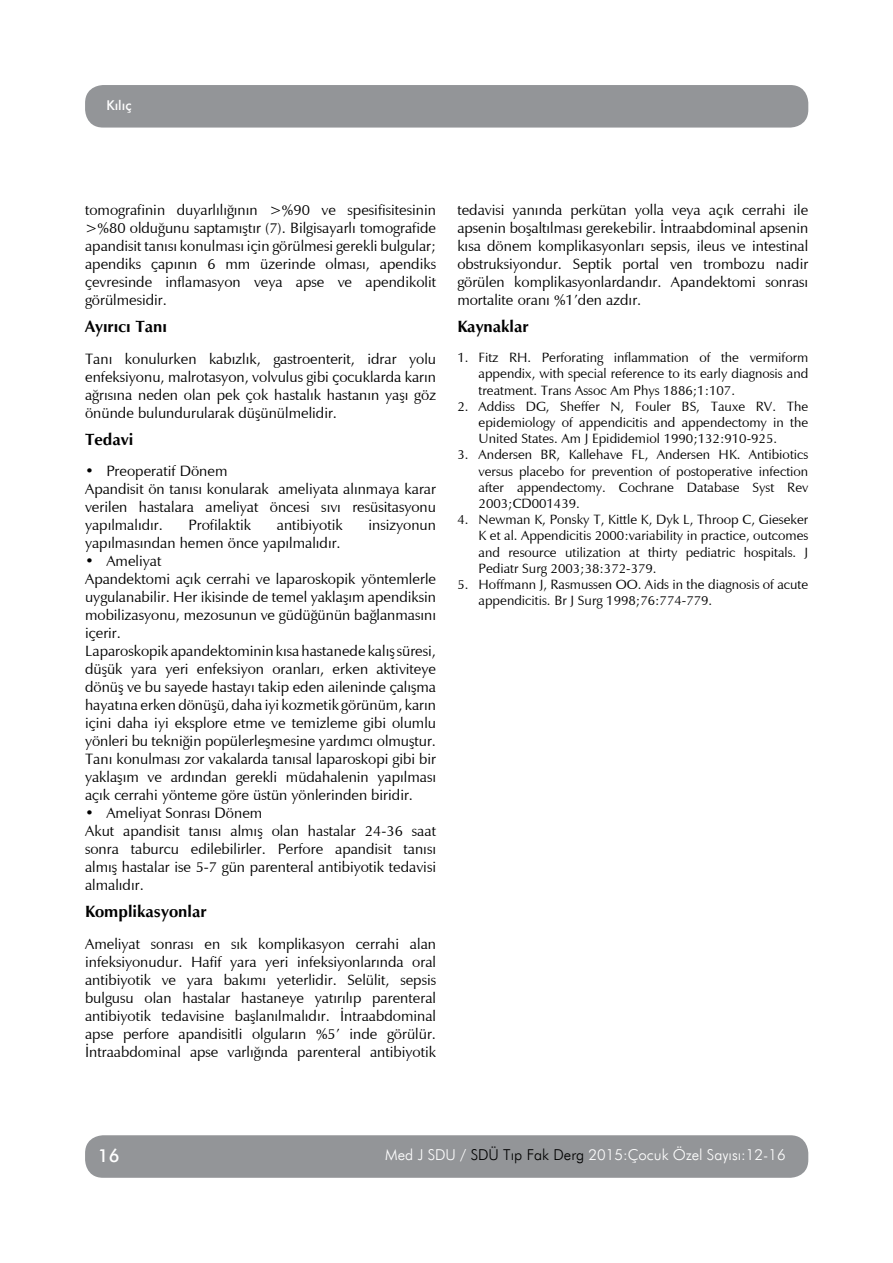
<style>
.page{position:relative;width:893px;height:1263px;background:#fff}
.page>*{position:absolute;margin:0;border:0;box-sizing:border-box;transform-origin:0 0}
.t1{font:500 18px "Futura BT";color:#fff}
.t2{font:700 16.5px "Zapf Humanist 601 BT";color:#000}
.t3{font:15px/18px "Zapf Humanist 601 BT";color:#000;text-align:justify}
.t4{font:300 15px "Futura BT";color:#fff}
.t5{font:13.5px/16.2px "Zapf Humanist 601 BT";color:#000;text-align:justify}
.t6{font:500 13.5px "Futura BT";color:#fff}
.s1{color:#000}
</style>
<div class="page">
<div style="left:85px;top:85px;width:723px;height:43px;background:#939598;border-radius:18px"></div>
<div style="left:85px;top:1135px;width:723px;height:43px;background:#939598;border-radius:18px"></div>
<p class="t6" style="left:106px;top:97px;width:27px">Kılıç</p>
<p class="t3" style="left:85px;top:201px;width:352px">tomografinin duyarlılığının &gt;%90 ve spesifisitesinin &gt;%80 olduğunu saptamıştır (7). Bilgisayarlı tomografide apandisit tanısı konulması için görülmesi gerekli bulgular; apendiks çapının 6 mm üzerinde olması, apendiks çevresinde inflamasyon veya apse ve apendikolit görülmesidir.</p>
<p class="t2" style="left:85px;top:317px;width:84px">Ayırıcı Tanı</p>
<p class="t3" style="left:85px;top:350px;width:352px">Tanı konulurken kabızlık, gastroenterit, idrar yolu enfeksiyonu, malrotasyon, volvulus gibi çocuklarda karın ağrısına neden olan pek çok hastalık hastanın yaşı göz önünde bulundurularak düşünülmelidir.</p>
<p class="t2" style="left:85px;top:429px;width:50px">Tedavi</p>
<p class="t3" style="left:85px;top:462px;width:352px;text-align:left">• Preoperatif Dönem<br>Apandisit ön tanısı konularak ameliyata alınmaya karar verilen hastalara ameliyat öncesi sıvı resüsitasyonu yapılmalıdır.</p>
<p class="t3" style="left:188px;top:516px;width:64px">Profilaktik</p>
<p class="t3" style="left:277px;top:516px;width:67px">antibiyotik</p>
<p class="t3" style="left:368px;top:516px;width:69px">insizyonun</p>
<p class="t3" style="left:85px;top:534px;width:257px">yapılmasından hemen önce yapılmalıdır.</p>
<p class="t3" style="left:85px;top:552px;width:352px;text-align:left">• Ameliyat<br>Apandektomi açık cerrahi ve laparoskopik yöntemlerle uygulanabilir. Her ikisinde de temel yaklaşım apendiksin mobilizasyonu, mezosunun ve güdüğünün bağlanmasını içerir.<br>Laparoskopik apandektominin kısa hastanede kalış süresi, düşük yara yeri enfeksiyon oranları, erken aktiviteye dönüş ve bu sayede hastayı takip eden aileninde çalışma hayatına erken dönüşü, daha iyi kozmetik görünüm, karın içini daha iyi eksplore etme ve temizleme gibi olumlu yönleri bu tekniğin popülerleşmesine yardımcı olmuştur.<br>Tanı konulması zor vakalarda tanısal laparoskopi gibi bir yaklaşım ve ardından gerekli müdahalenin yapılması açık cerrahi yönteme göre üstün yönlerinden biridir.</p>
<p class="t3" style="left:85px;top:804px;width:352px;text-align:left">• Ameliyat Sonrası Dönem<br>Akut apandisit tanısı almış olan hastalar 24-36 saat sonra taburcu edilebilirler. Perfore apandisit tanısı almış hastalar ise 5-7 gün parenteral antibiyotik tedavisi almalıdır.</p>
<p class="t2" style="left:85px;top:902px;width:123px">Komplikasyonlar</p>
<p class="t3" style="left:85px;top:935px;width:352px">Ameliyat sonrası en sık komplikasyon cerrahi alan infeksiyonudur. Hafif yara yeri infeksiyonlarında oral antibiyotik ve yara bakımı yeterlidir. Selülit, sepsis bulgusu olan hastalar hastaneye yatırılıp parenteral antibiyotik tedavisine başlanılmalıdır. İntraabdominal apse perfore apandisitli olguların %5’ inde görülür.<br>İntraabdominal apse varlığında parenteral antibiyotik</p>
<p class="t3" style="left:457px;top:201px;width:352px">tedavisi yanında perkütan yolla veya açık cerrahi ile apsenin boşaltılması gerekebilir. İntraabdominal apsenin kısa dönem komplikasyonları sepsis, ileus ve intestinal obstruksiyondur. Septik portal ven trombozu nadir görülen komplikasyonlardandır. Apandektomi sonrası mortalite oranı %1’den azdır.</p>
<p class="t2" style="left:457px;top:317px;width:73px">Kaynaklar</p>
<p class="t5" style="left:478px;top:349px;width:331px;text-indent:-21px">1. Fitz RH. Perforating inflammation of the vermiform appendix, with special reference to its early diagnosis and treatment. Trans Assoc Am Phys 1886;1:107.</p>
<p class="t5" style="left:478px;top:398px;width:331px;text-indent:-21px">2. Addiss DG, Sheffer N, Fouler BS, Tauxe RV. The epidemiology of appendicitis and appendectomy in the United States. Am J Epididemiol 1990;132:910-925.</p>
<p class="t5" style="left:478px;top:447px;width:331px;text-indent:-21px">3. Andersen BR, Kallehave FL, Andersen HK. Antibiotics versus placebo for prevention of postoperative infection after appendectomy. Cochrane Database Syst Rev 2003;CD001439.</p>
<p class="t5" style="left:478px;top:511px;width:331px;text-indent:-21px">4. Newman K, Ponsky T, Kittle K, Dyk L, Throop C, Gieseker K et al. Appendicitis 2000:variability in practice, outcomes and resource utilization at thirty pediatric hospitals. J Pediatr Surg 2003;38:372-379.</p>
<p class="t5" style="left:478px;top:576px;width:331px;text-indent:-21px">5. Hoffmann J, Rasmussen OO. Aids in the diagnosis of acute appendicitis. Br J Surg 1998;76:774-779.</p>
<p class="t1" style="left:98px;top:1145px;width:23px">16</p>
<p class="t4" style="left:385px;top:1146px;width:402px">Med J SDU / <span class="s1">SDÜ Tıp Fak Derg</span> 2015:Çocuk Özel Sayısı:12-16</p>
</div>
